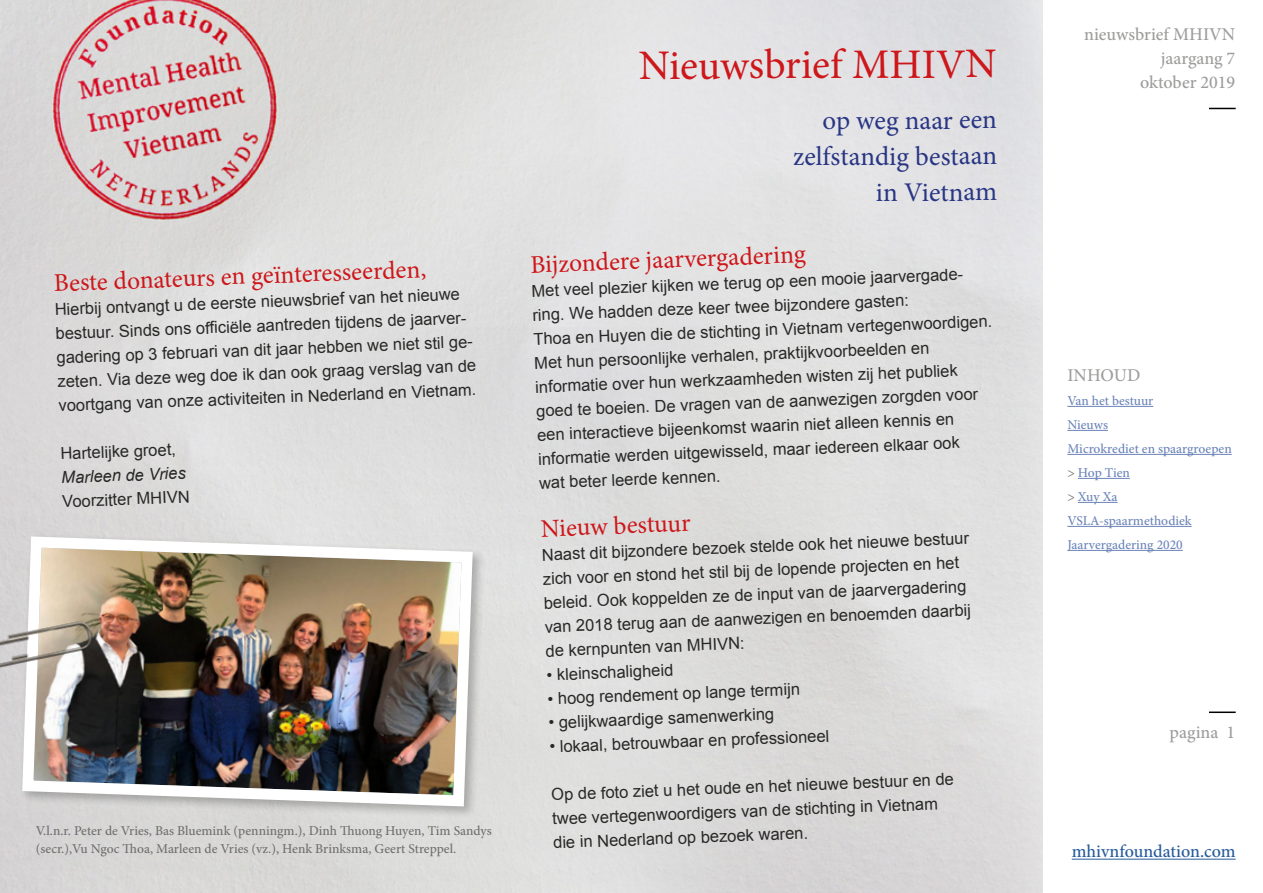
<style>
.page{position:relative;width:1263px;height:893px;background:#fff}
.page>*{position:absolute;margin:0;border:0;box-sizing:border-box;transform-origin:0 0}
.t1{font:42px "Minion Pro";letter-spacing:-.005em;color:#cd171a}
.t2{font:27px/36px "Minion Pro";letter-spacing:-.005em;color:#283583;text-align:right}
.t3{font:25.5px "Minion Pro";color:#cd171a}
.t4{font:500 18px/24px "Minion Pro";color:#9d9d9c;text-align:right}
.t5{font:500 18px "Minion Pro";color:#275b9b}
.t6{font:16.5px/24px "Arial";color:#282827}
.t7{font:italic 16.5px "Arial";color:#282827}
.t8{font:500 13.5px/18px "Minion Pro";color:#706f6f}
.t9{font:500 13.5px/24px "Minion Pro";color:#6b84b9}
.s1{color:#706f6f}
</style>
<div class="page">
<hr style="left:1072px;top:859px;width:164px;height:1px;background:#275b9b">
<hr style="left:1209px;top:711px;width:27px;height:2px;background:#000">
<svg style="left:1209px;top:108px;width:27px;height:1px"></svg>
<hr style="left:1067px;top:406px;width:86px;height:1px;background:#6b84b9">
<hr style="left:1067px;top:430px;width:41px;height:1px;background:#6b84b9">
<hr style="left:1067px;top:454px;width:165px;height:1px;background:#6b84b9">
<hr style="left:1078px;top:478px;width:52px;height:1px;background:#6b84b9">
<hr style="left:1078px;top:502px;width:39px;height:1px;background:#6b84b9">
<hr style="left:1067px;top:526px;width:124px;height:1px;background:#6b84b9">
<hr style="left:1067px;top:550px;width:116px;height:1px;background:#6b84b9">
<img style="left:0;top:0;width:782px;height:507px">
<div style="left:18px;top:533px;width:467px;height:286px;background:#d9d9d7"></div>
<img style="left:17px;top:531px;width:461px;height:281px">
<img style="left:0;top:616px;width:97px;height:55px">
<h3 class="t3" style="left:53px;top:265px;width:374px;rotate:-2deg">Beste donateurs en geïnteresseerden,</h3>
<p class="t6" style="left:54px;top:297px;width:429px;rotate:-2deg">Hierbij ontvangt u de eerste nieuwsbrief van het nieuwe bestuur. Sinds ons offi ciële aantreden tijdens de jaarver&shy;gadering op 3 februari van dit jaar hebben we niet stil ge&shy;zeten. Via deze weg doe ik dan ook graag verslag van de voortgang van onze activiteiten in Nederland en Vietnam.</p>
<p class="t6" style="left:60px;top:442px;width:117px;rotate:-2deg">Hartelijke groet,</p>
<p class="t7" style="left:61px;top:467px;width:126px;rotate:-2deg">Marleen de Vries</p>
<p class="t6" style="left:62px;top:490px;width:129px;rotate:-2deg">Voorzitter MHIVN</p>
<p class="t8" style="left:36px;top:822px;width:457px">V.l.n.r. Peter de Vries, Bas Bluemink (penningm.), Dinh Thuong Huyen, Tim Sandys (secr.),Vu Ngoc Thoa, Marleen de Vries (vz.), Henk Brinksma, Geert Streppel.</p>
<h1 class="t1" style="left:639px;top:37px;width:360px">Nieuwsbrief MHIVN</h1>
<h2 class="t2" style="left:793px;top:102px;width:206px">op weg naar een zelfstandig bestaan in Vietnam</h2>
<h3 class="t3" style="left:530px;top:247px;width:277px;rotate:-2deg">Bijzondere jaarvergadering</h3>
<p class="t6" style="left:531px;top:278px;width:461px;rotate:-2deg">Met veel plezier kijken we terug op een mooie jaarvergade&shy;ring. We hadden deze keer twee bijzondere gasten:<br>Thoa en Huyen die de stichting in Vietnam vertegenwoordigen.<br>Met hun persoonlijke verhalen, praktijkvoorbeelden en informatie over hun werkzaamheden wisten zij het publiek goed te boeien. De vragen van de aanwezigen zorgden voor een interactieve bijeenkomst waarin niet alleen kennis en informatie werden uitgewisseld, maar iedereen elkaar ook<br>wat beter leerde kennen.</p>
<h3 class="t3" style="left:540px;top:511px;width:151px;rotate:-2deg">Nieuw bestuur</h3>
<p class="t6" style="left:541px;top:542px;width:429px;rotate:-2deg">Naast dit bijzondere bezoek stelde ook het nieuwe bestuur zich voor en stond het stil bij de lopende projecten en het beleid. Ook koppelden ze de input van de jaarvergadering van 2018 terug aan de aanwezigen en benoemden daarbij de kernpunten van MHIVN:</p>
<p class="t6" style="left:546px;top:663px;width:128px;rotate:-2deg">• kleinschaligheid</p>
<p class="t6" style="left:547px;top:686px;width:254px;rotate:-2deg">• hoog rendement op lange termijn</p>
<p class="t6" style="left:548px;top:710px;width:227px;rotate:-2deg">• gelijkwaardige samenwerking</p>
<p class="t6" style="left:549px;top:734px;width:281px;rotate:-2deg">• lokaal, betrouwbaar en professioneel</p>
<p class="t6" style="left:551px;top:782px;width:404px;rotate:-2deg">Op de foto ziet u het oude en het nieuwe bestuur en de twee vertegenwoordigers van de stichting in Vietnam die in Nederland op bezoek waren.</p>
<p class="t4" style="left:1084px;top:22px;width:153px">nieuwsbrief MHIVN jaargang 7<br>oktober 2019</p>
<p class="t4" style="left:1067px;top:363px;width:75px">INHOUD</p>
<p class="t9" style="left:1067px;top:389px;width:166px">Van het bestuur<br>Nieuws<br>Microkrediet en spaargroepen <span class="s1">&gt;</span> Hop Tien<br><span class="s1">&gt;</span> Xuy Xa<br>VSLA-spaarmethodiek<br>Jaarvergadering 2020</p>
<p class="t4" style="left:1169px;top:720px;width:67px">pagina 1</p>
<p class="t5" style="left:1072px;top:839px;width:165px">mhivnfoundation.com</p>
</div>
